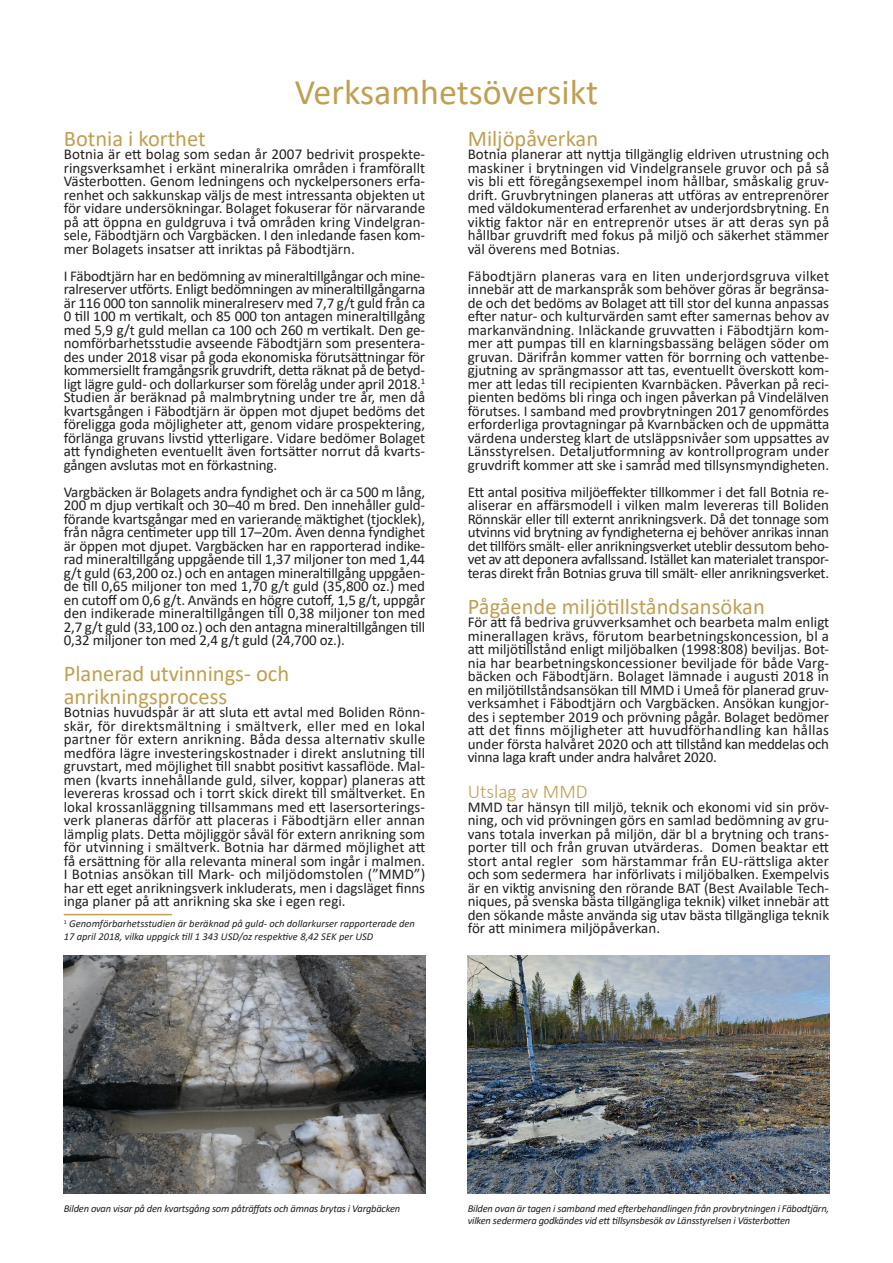
<style>
.page{position:relative;width:893px;height:1263px;background:#fff}
.page>*{position:absolute;margin:0;border:0;box-sizing:border-box;transform-origin:0 0}
.Rubrik_1{font:36px "Calibri";color:#c09f52}
.Brödtext{font:22.5px "Calibri";color:#c09f52}
.Brödtext-2{font:300 19.5px "Calibri";color:#c09f52}
.Brödtext-3{font:15px/13.5px "Calibri";letter-spacing:-.01em;color:#231f20;text-align:justify}
.Brödtext-4{font:italic 10.5px/12px "Calibri";letter-spacing:-.02em;color:#231f20}
.Brödtext-5{font:italic 10.5px/12.6px "Calibri";color:#231f20}
</style>
<div class="page">
<hr style="left:64px;top:914px;width:108px;height:1px;background:#c09f52">
<img style="left:468px;top:955px;width:361px;height:238px">
<img style="left:64px;top:955px;width:361px;height:238px">
<p class="Rubrik_1" style="left:295px;top:67px;width:305px">Verksamhetsöversikt</p>
<p class="Brödtext" style="left:64px;top:122px;width:143px">Botnia i korthet</p>
<p class="Brödtext-3" style="left:64px;top:147px;width:363px">Botnia är ett bolag som sedan år 2007 bedrivit prospekte&shy;ringsverksamhet i erkänt mineralrika områden i framförallt Västerbotten. Genom ledningens och nyckelpersoners erfa&shy;renhet och sakkunskap väljs de mest intressanta objekten ut för vidare undersökningar. Bolaget fokuserar för närvarande på att öppna en guldgruva i två områden kring Vindelgran&shy;sele, Fäbodtjärn och Vargbäcken. I den inledande fasen kom&shy;mer Bolagets insatser att inriktas på Fäbodtjärn.</p>
<p class="Brödtext-3" style="left:64px;top:268px;width:363px">I Fäbodtjärn har en bedömning av mineraltillgångar och mine&shy;ralreserver utförts. Enligt bedömningen av mineraltillgångarna är 116 000 ton sannolik mineralreserv med 7,7 g/t guld från ca 0 till 100 m vertikalt, och 85 000 ton antagen mineraltillgång med 5,9 g/t guld mellan ca 100 och 260 m vertikalt. Den ge&shy;nomförbarhetsstudie avseende Fäbodtjärn som presentera&shy;des under 2018 visar på goda ekonomiska förutsättningar för kommersiellt framgångsrik gruvdrift, detta räknat på de betyd&shy;ligt lägre guld- och dollarkurser som förelåg under april 2018.<sup>1<br></sup>Studien är beräknad på malmbrytning under tre år, men då kvartsgången i Fäbodtjärn är öppen mot djupet bedöms det föreligga goda möjligheter att, genom vidare prospektering, förlänga gruvans livstid ytterligare. Vidare bedömer Bolaget att fyndigheten eventuellt även fortsätter norrut då kvarts&shy;gången avslutas mot en förkastning.</p>
<p class="Brödtext-3" style="left:64px;top:484px;width:363px">Vargbäcken är Bolagets andra fyndighet och är ca 500 m lång, 200 m djup vertikalt och 30–40 m bred. Den innehåller guld&shy;förande kvartsgångar med en varierande mäktighet (tjocklek), från några centimeter upp till 17–20m. Även denna fyndighet är öppen mot djupet. Vargbäcken har en rapporterad indike&shy;rad mineraltillgång uppgående till 1,37 miljoner ton med 1,44 g/t guld (63,200 oz.) och en antagen mineraltillgång uppgåen&shy;de till 0,65 miljoner ton med 1,70 g/t guld (35,800 oz.) med en cutoff om 0,6 g/t. Används en högre cutoff, 1,5 g/t, uppgår den indikerade mineraltillgången till 0,38 miljoner ton med 2,7 g/t guld (33,100 oz.) och den antagna mineraltillgången till 0,32 miljoner ton med 2,4 g/t guld (24,700 oz.).</p>
<p class="Brödtext" style="left:64px;top:658px;width:227px">Planerad utvinnings- och</p>
<p class="Brödtext" style="left:64px;top:680px;width:165px">anrikningsprocess</p>
<p class="Brödtext-3" style="left:64px;top:705px;width:363px">Botnias huvudspår är att sluta ett avtal med Boliden Rönn&shy;skär, för direktsmältning i smältverk, eller med en lokal partner för extern anrikning. Båda dessa alternativ skulle medföra lägre investeringskostnader i direkt anslutning till gruvstart, med möjlighet till snabbt positivt kassaflöde. Mal&shy;men (kvarts innehållande guld, silver, koppar) planeras att levereras krossad och i torrt skick direkt till smältverket. En lokal krossanläggning tillsammans med ett lasersorterings&shy;verk planeras därför att placeras i Fäbodtjärn eller annan lämplig plats. Detta möjliggör såväl för extern anrikning som för utvinning i smältverk. Botnia har därmed möjlighet att få ersättning för alla relevanta mineral som ingår i malmen.<br>I Botnias ansökan till Mark- och miljödomstolen (”MMD”) har ett eget anrikningsverk inkluderats, men i dagsläget finns inga planer på att anrikning ska ske i egen regi.</p>
<p class="Brödtext-5" style="left:64px;top:917px;width:353px"><sup>1</sup> Genomförbarhetsstudien är beräknad på guld- och dollarkurser rapporterade den<br>17 april 2018, vilka uppgick till 1 343 USD/oz respektive 8,42 SEK per USD</p>
<p class="Brödtext" style="left:468px;top:122px;width:132px">Miljöpåverkan</p>
<p class="Brödtext-3" style="left:468px;top:147px;width:363px">Botnia planerar att nyttja tillgänglig eldriven utrustning och maskiner i brytningen vid Vindelgransele gruvor och på så vis bli ett föregångsexempel inom hållbar, småskalig gruv&shy;drift. Gruvbrytningen planeras att utföras av entreprenörer med väldokumenterad erfarenhet av underjordsbrytning. En viktig faktor när en entreprenör utses är att deras syn på hållbar gruvdrift med fokus på miljö och säkerhet stämmer väl överens med Botnias.</p>
<p class="Brödtext-3" style="left:468px;top:268px;width:363px">Fäbodtjärn planeras vara en liten underjordsgruva vilket innebär att de markanspråk som behöver göras är begränsa&shy;de och det bedöms av Bolaget att till stor del kunna anpassas efter natur- och kulturvärden samt efter samernas behov av markanvändning. Inläckande gruvvatten i Fäbodtjärn kom&shy;mer att pumpas till en klarningsbassäng belägen söder om gruvan. Därifrån kommer vatten för borrning och vattenbe&shy;gjutning av sprängmassor att tas, eventuellt överskott kom&shy;mer att ledas till recipienten Kvarnbäcken. Påverkan på reci&shy;pienten bedöms bli ringa och ingen påverkan på Vindelälven förutses. I samband med provbrytningen 2017 genomfördes erforderliga provtagningar på Kvarnbäcken och de uppmätta värdena understeg klart de utsläppsnivåer som uppsattes av Länsstyrelsen. Detaljutformning av kontrollprogram under gruvdrift kommer att ske i samråd med tillsynsmyndigheten.</p>
<p class="Brödtext-3" style="left:468px;top:484px;width:363px">Ett antal positiva miljöeffekter tillkommer i det fall Botnia re&shy;aliserar en affärsmodell i vilken malm levereras till Boliden Rönnskär eller till externt anrikningsverk. Då det tonnage som utvinns vid brytning av fyndigheterna ej behöver anrikas innan det tillförs smält- eller anrikningsverket uteblir dessutom beho&shy;vet av att deponera avfallssand. Istället kan materialet transpor&shy;teras direkt från Botnias gruva till smält- eller anrikningsverket.</p>
<p class="Brödtext" style="left:468px;top:590px;width:299px">Pågående miljötillståndsansökan</p>
<p class="Brödtext-3" style="left:468px;top:615px;width:363px">För att få bedriva gruvverksamhet och bearbeta malm enligt minerallagen krävs, förutom bearbetningskoncession, bl a att miljötillstånd enligt miljöbalken (1998:808) beviljas. Bot&shy;nia har bearbetningskoncessioner beviljade för både Varg&shy;bäcken och Fäbodtjärn. Bolaget lämnade i augusti 2018 in en miljötillståndsansökan till MMD i Umeå för planerad gruv&shy;verksamhet i Fäbodtjärn och Vargbäcken. Ansökan kungjor&shy;des i september 2019 och prövning pågår. Bolaget bedömer att det finns möjligheter att huvudförhandling kan hållas under första halvåret 2020 och att tillstånd kan meddelas och vinna laga kraft under andra halvåret 2020.</p>
<p class="Brödtext-2" style="left:468px;top:779px;width:122px">Utslag av MMD</p>
<p class="Brödtext-3" style="left:468px;top:799px;width:363px">MMD tar hänsyn till miljö, teknik och ekonomi vid sin pröv&shy;ning, och vid prövningen görs en samlad bedömning av gru&shy;vans totala inverkan på miljön, där bl a brytning och trans&shy;porter till och från gruvan utvärderas. Domen beaktar ett stort antal regler som härstammar från EU-rättsliga akter och som sedermera har införlivats i miljöbalken. Exempelvis är en viktig anvisning den rörande BAT (Best Available Tech&shy;niques, på svenska bästa tillgängliga teknik) vilket innebär att den sökande måste använda sig utav bästa tillgängliga teknik för att minimera miljöpåverkan.</p>
<p class="Brödtext-4" style="left:64px;top:1202px;width:338px">Bilden ovan visar på den kvartsgång som påträffats och ämnas brytas i Vargbäcken</p>
<p class="Brödtext-4" style="left:468px;top:1202px;width:363px">Bilden ovan är tagen i samband med efterbehandlingen från provbrytningen i Fäbodtjärn, vilken sedermera godkändes vid ett tillsynsbesök av Länsstyrelsen i Västerbotten</p>
</div>
